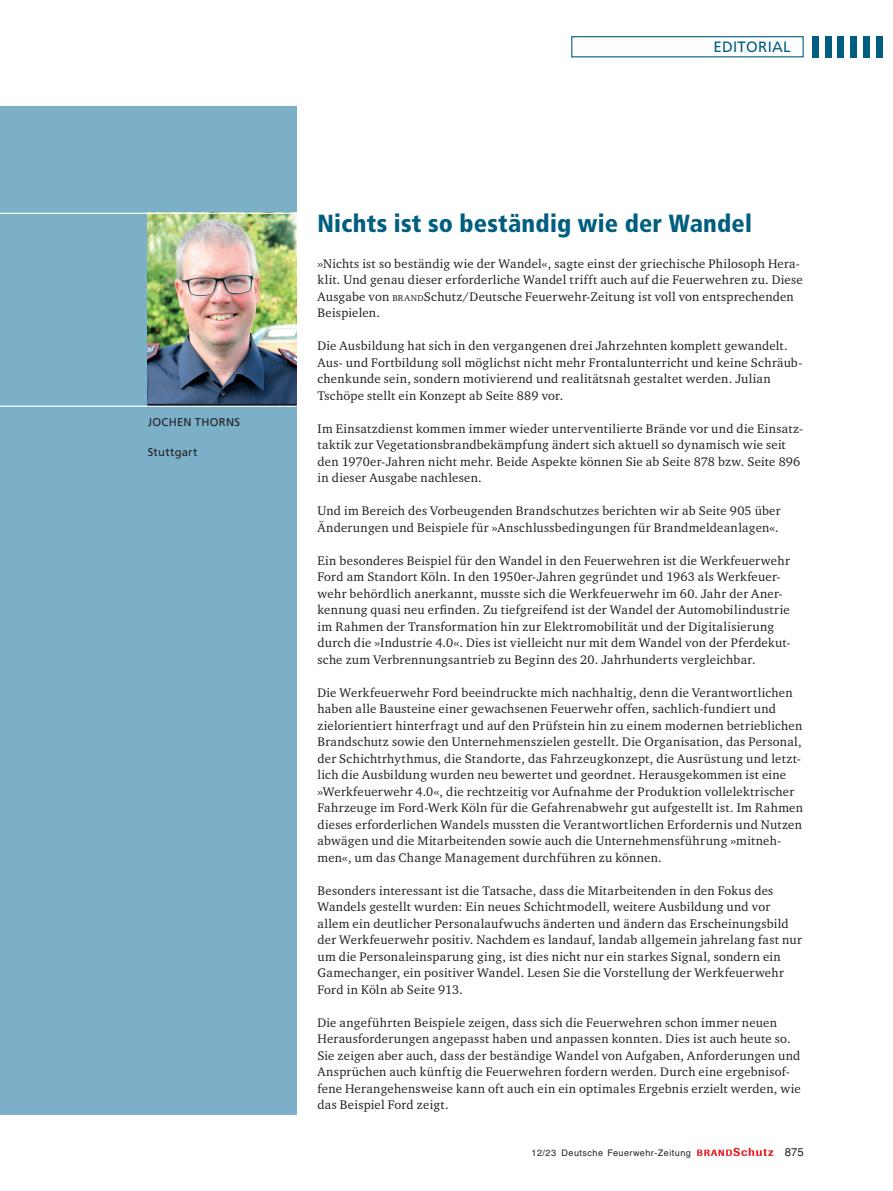
<style>
.page{position:relative;width:893px;height:1191px;background:#fff}
.page>*{position:absolute;margin:0;border:0;box-sizing:border-box;transform-origin:0 0}
.t1{font:900 condensed 24.75px "Frutiger LT";letter-spacing:.01em;color:#005e80}
.t2{font:15px "Frutiger LT";letter-spacing:.02em;color:#005e80}
.t3{font:12.75px/16.5px "Charter ITC";letter-spacing:.02em;color:#231f20}
.t4{font:11.25px "Frutiger LT";letter-spacing:.025em;color:#231f20}
.t5{font:11.25px "Helvetica LT";color:#231f20}
.t6{font:9px "Helvetica LT";letter-spacing:.055em;color:#231f20}
.s1{font-size:8.85px}
</style>
<div class="page">
<div style="left:571px;top:36px;width:233px;height:21px;border:1px solid #005e80"></div>
<div style="left:812px;top:36px;width:7px;height:22px;background:#005e80"></div>
<div style="left:825px;top:36px;width:6px;height:22px;background:#005e80"></div>
<div style="left:838px;top:36px;width:6px;height:22px;background:#005e80"></div>
<div style="left:850px;top:36px;width:7px;height:22px;background:#005e80"></div>
<div style="left:863px;top:36px;width:7px;height:21px;background:#005e80"></div>
<div style="left:876px;top:36px;width:6px;height:21px;background:#005e80"></div>
<svg style="left:697px;top:1147px;width:76px;height:9px"></svg>
<div style="left:0;top:106px;width:296px;height:1008px;background:#7bb0c8"></div>
<img style="left:147px;top:214px;width:149px;height:190px">
<hr style="left:0;top:213px;width:296px;height:1px;background:#fff">
<hr style="left:0;top:405px;width:296px;height:2px;background:#fff">
<hr style="left:147px;top:404px;width:149px;height:1px;background:#231f20">
<p class="t4" style="left:148px;top:416px;width:94px">JOCHEN THORNS</p>
<p class="t4" style="left:148px;top:446px;width:51px">Stuttgart</p>
<p class="t2" style="left:713px;top:38px;width:79px">EDITORIAL</p>
<h1 class="t1" style="left:317px;top:208px;width:436px">Nichts ist so beständig wie der Wandel</h1>
<p class="t3" style="left:317px;top:255px;width:487px">»Nichts ist so beständig wie der Wandel«, sagte einst der griechische Philosoph Hera&shy;klit. Und genau dieser erforderliche Wandel trifft auch auf die Feuerwehren zu. Diese Ausgabe von <span class="s1">BRAND</span>Schutz/Deutsche Feuerwehr-Zeitung ist voll von entsprechenden Beispielen.</p>
<p class="t3" style="left:317px;top:337px;width:486px">Die Ausbildung hat sich in den vergangenen drei Jahrzehnten komplett gewandelt.<br>Aus- und Fortbildung soll möglichst nicht mehr Frontalunterricht und keine Schräub&shy;chenkunde sein, sondern motivierend und realitätsnah gestaltet werden. Julian Tschöpe stellt ein Konzept ab Seite 889 vor.</p>
<p class="t3" style="left:317px;top:420px;width:487px">Im Einsatzdienst kommen immer wieder unterventilierte Brände vor und die Einsatz&shy;taktik zur Vegetationsbrandbekämpfung ändert sich aktuell so dynamisch wie seit den 1970er-Jahren nicht mehr. Beide Aspekte können Sie ab Seite 878 bzw. Seite 896 in dieser Ausgabe nachlesen.</p>
<p class="t3" style="left:317px;top:502px;width:465px">Und im Bereich des Vorbeugenden Brandschutzes berichten wir ab Seite 905 über<br>Änderungen und Beispiele für »Anschlussbedingungen für Brandmeldeanlagen«.</p>
<p class="t3" style="left:317px;top:552px;width:475px">Ein besonderes Beispiel für den Wandel in den Feuerwehren ist die Werkfeuerwehr Ford am Standort Köln. In den 1950er-Jahren gegründet und 1963 als Werkfeuer&shy;wehr behördlich anerkannt, musste sich die Werkfeuerwehr im 60. Jahr der Aner&shy;kennung quasi neu erfinden. Zu tiefgreifend ist der Wandel der Automobilindustrie im Rahmen der Transformation hin zur Elektromobilität und der Digitalisierung durch die »Industrie 4.0«. Dies ist vielleicht nur mit dem Wandel von der Pferdekut&shy;sche zum Verbrennungsantrieb zu Beginn des 20. Jahrhunderts vergleichbar.</p>
<p class="t3" style="left:317px;top:683px;width:487px">Die Werkfeuerwehr Ford beeindruckte mich nachhaltig, denn die Verantwortlichen haben alle Bausteine einer gewachsenen Feuerwehr offen, sachlich-fundiert und zielorientiert hinterfragt und auf den Prüfstein hin zu einem modernen betrieblichen Brandschutz sowie den Unternehmenszielen gestellt. Die Organisation, das Personal, der Schichtrhythmus, die Standorte, das Fahrzeugkonzept, die Ausrüstung und letzt&shy;lich die Ausbildung wurden neu bewertet und geordnet. Herausgekommen ist eine »Werkfeuerwehr 4.0«, die rechtzeitig vor Aufnahme der Produktion vollelektrischer Fahrzeuge im Ford-Werk Köln für die Gefahrenabwehr gut aufgestellt ist. Im Rahmen dieses erforderlichen Wandels mussten die Verantwortlichen Erfordernis und Nutzen abwägen und die Mitarbeitenden sowie auch die Unternehmensführung »mitneh&shy;men«, um das Change Management durchführen zu können.</p>
<p class="t3" style="left:317px;top:881px;width:486px">Besonders interessant ist die Tatsache, dass die Mitarbeitenden in den Fokus des Wandels gestellt wurden: Ein neues Schichtmodell, weitere Ausbildung und vor allem ein deutlicher Personalaufwuchs änderten und ändern das Erscheinungsbild der Werkfeuerwehr positiv. Nachdem es landauf, landab allgemein jahrelang fast nur um die Personaleinsparung ging, ist dies nicht nur ein starkes Signal, sondern ein Gamechanger, ein positiver Wandel. Lesen Sie die Vorstellung der Werkfeuerwehr Ford in Köln ab Seite 913.</p>
<p class="t3" style="left:317px;top:1013px;width:485px">Die angeführten Beispiele zeigen, dass sich die Feuerwehren schon immer neuen Herausforderungen angepasst haben und anpassen konnten. Dies ist auch heute so.<br>Sie zeigen aber auch, dass der beständige Wandel von Aufgaben, Anforderungen und Ansprüchen auch künftig die Feuerwehren fordern werden. Durch eine ergebnisof&shy;fene Herangehensweise kann oft auch ein ein optimales Ergebnis erzielt werden, wie das Beispiel Ford zeigt.</p>
<p class="t6" style="left:532px;top:1147px;width:161px">12/23 Deutsche Feuerwehr-Zeitung</p>
<p class="t5" style="left:785px;top:1145px;width:20px">875</p>
</div>
